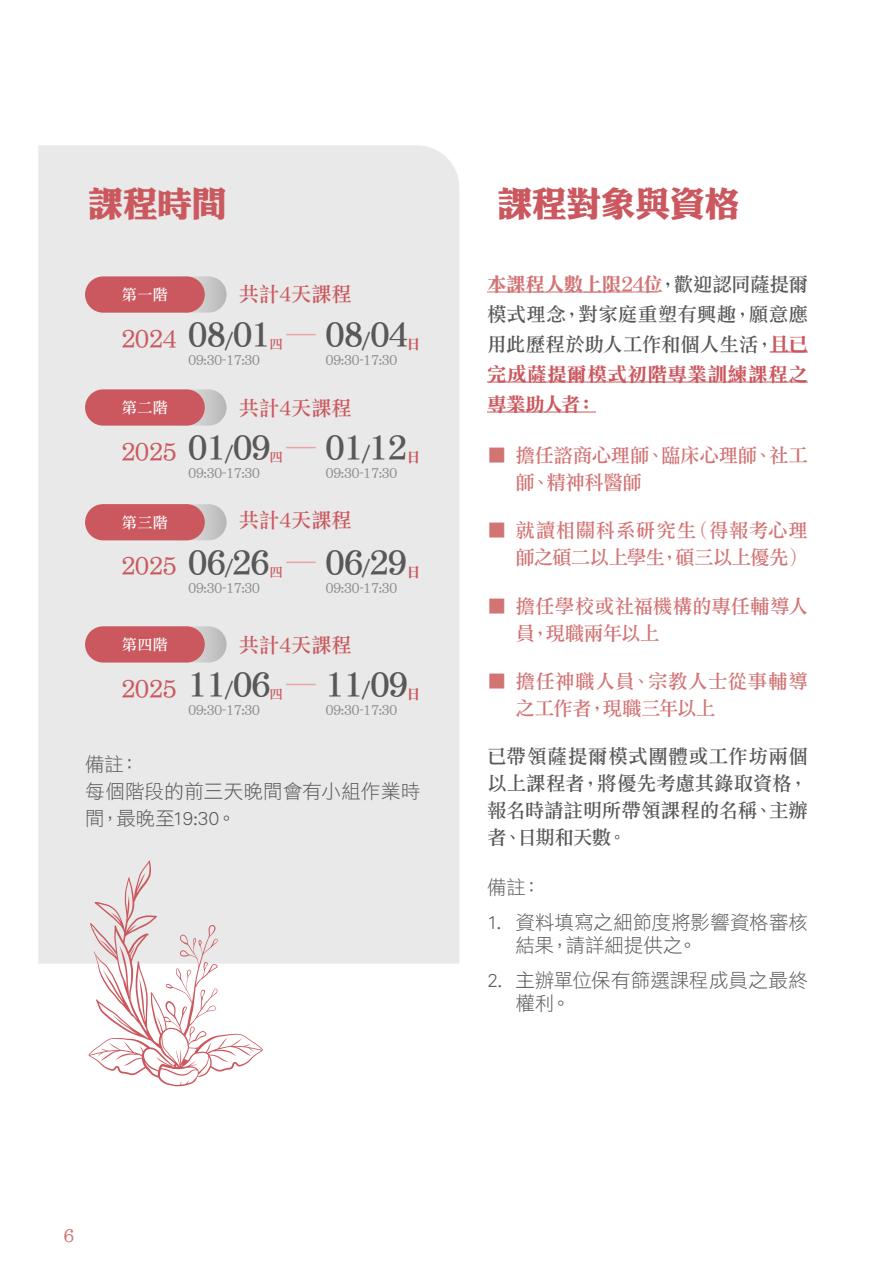
<style>
.page{position:relative;width:893px;height:1263px;background:#fff}
.page>*{position:absolute;margin:0;border:0;box-sizing:border-box;transform-origin:0 0}
.t1{font:34.5px "DF Li King Hei XB HK BF";color:#cb585e}
.t2{font:31.8px "DF Li Song W7 WINP BF";color:#595757}
.t3{font:24.15px "DF Li Song W5 WINP BF";color:#cb585e}
.t4{font:20.25px "DF Li Song W5 WINP BF";color:#cb585e}
.t5{font:19.5px/27px "DF Li Song W5 WINP BF";color:#595757}
.t6{font:19.5px/27px "DF Li Hei W3 WINP BF";color:#595757}
.t7{font:19.5px/27px "DF Li Song W5 WINP BF";letter-spacing:-.01em;color:#d27374}
.t8{font:19.5px/27px "DF Li Song W5 WINP BF";letter-spacing:.01em;color:#d27374}
.t9{font:19.5px/30px "DF Li Song W7 WINP BF";letter-spacing:.03em;color:#cb585e}
.t10{font:19.5px "DF Li Song W7 WINP BF";letter-spacing:-.02em;color:#d27374}
.t11{font:18px "DF Li Song W5 WINP BF";color:#d27374}
.t12{font:15.15px "DF Li Song W5 WINP BF";letter-spacing:.02em;color:#fff}
.t13{font:13.5px "DF Li Song W5 WINP BF";color:#8d8f8e}
.t14{font:13.5px "DF Li Song W5 WINP BF";color:#cb585e}
.t15{font:13.5px "DF Li Song W7 WINP BF";color:#cb585e}
.s1{font-size:19.65px}
.s2{font-family:"DF Li Song W5 WINP BF";color:#595757}
.s3{font-family:"DF Li Song W7 WINP BF";color:#cb585e}
</style>
<div class="page">
<div style="left:38px;top:145px;width:421px;height:819px;background:#e8e9e8"></div>
<hr style="left:487px;top:291px;width:171px;height:1px;background:#d27374">
<hr style="left:770px;top:351px;width:38px;height:1px;background:#cb585e">
<hr style="left:487px;top:381px;width:321px;height:1px;background:#cb585e">
<hr style="left:487px;top:411px;width:109px;height:1px;background:#cb585e">
<svg style="left:91px;top:276px;width:136px;height:37px"></svg>
<div style="left:85px;top:276px;width:120px;height:37px;background:#cb585e;border-radius:18px"></div>
<hr style="left:286px;top:334px;width:30px;height:1px;background:#eba5a8">
<svg style="left:91px;top:389px;width:136px;height:37px"></svg>
<div style="left:85px;top:389px;width:120px;height:37px;background:#cb585e;border-radius:18px"></div>
<hr style="left:286px;top:447px;width:30px;height:1px;background:#eba5a8">
<svg style="left:91px;top:626px;width:136px;height:36px"></svg>
<div style="left:85px;top:626px;width:120px;height:36px;background:#cb585e;border-radius:18px"></div>
<hr style="left:286px;top:684px;width:30px;height:1px;background:#eba5a8">
<svg style="left:91px;top:504px;width:136px;height:36px"></svg>
<div style="left:85px;top:504px;width:120px;height:36px;background:#cb585e;border-radius:18px"></div>
<hr style="left:286px;top:562px;width:30px;height:1px;background:#eba5a8">
<svg style="left:89px;top:860px;width:174px;height:226px"></svg>
<h1 class="t1" style="left:89px;top:187px;width:139px">課程時間</h1>
<h1 class="t1" style="left:498px;top:187px;width:243px">課程對象與資格</h1>
<p class="t12" style="left:122px;top:287px;width:47px">第一階</p>
<p class="t3" style="left:121px;top:326px;width:57px">2024</p>
<p class="t4" style="left:239px;top:284px;width:115px">共計4天課程</p>
<h2 class="t2" style="left:189px;top:319px;width:84px">08<span class="s1">/</span>01</h2>
<p class="t14" style="left:269px;top:337px;width:15px">四</p>
<h2 class="t2" style="left:326px;top:319px;width:84px">08<span class="s1">/</span>04</h2>
<p class="t15" style="left:407px;top:337px;width:15px">日</p>
<p class="t13" style="left:189px;top:353px;width:73px">09:30-17:30</p>
<p class="t13" style="left:326px;top:353px;width:73px">09:30-17:30</p>
<p class="t12" style="left:122px;top:400px;width:47px">第二階</p>
<p class="t3" style="left:121px;top:439px;width:57px">2025</p>
<p class="t12" style="left:122px;top:515px;width:47px">第三階</p>
<p class="t3" style="left:121px;top:554px;width:57px">2025</p>
<p class="t4" style="left:239px;top:397px;width:115px">共計4天課程</p>
<h2 class="t2" style="left:189px;top:432px;width:84px">01<span class="s1">/</span>09</h2>
<p class="t14" style="left:269px;top:450px;width:15px">四</p>
<h2 class="t2" style="left:326px;top:432px;width:82px">01<span class="s1">/</span>12</h2>
<p class="t15" style="left:407px;top:450px;width:15px">日</p>
<p class="t13" style="left:189px;top:466px;width:73px">09:30-17:30</p>
<p class="t13" style="left:326px;top:466px;width:73px">09:30-17:30</p>
<p class="t4" style="left:239px;top:510px;width:115px">共計4天課程</p>
<h2 class="t2" style="left:189px;top:546px;width:82px">06<span class="s1">/</span>26</h2>
<p class="t14" style="left:269px;top:565px;width:15px">四</p>
<h2 class="t2" style="left:326px;top:546px;width:82px">06<span class="s1">/</span>29</h2>
<p class="t15" style="left:407px;top:565px;width:15px">日</p>
<p class="t13" style="left:189px;top:581px;width:73px">09:30-17:30</p>
<p class="t13" style="left:326px;top:581px;width:73px">09:30-17:30</p>
<p class="t12" style="left:122px;top:637px;width:47px">第四階</p>
<p class="t3" style="left:121px;top:676px;width:57px">2025</p>
<p class="t4" style="left:239px;top:634px;width:115px">共計4天課程</p>
<h2 class="t2" style="left:189px;top:668px;width:84px">11<span class="s1">/</span>06</h2>
<p class="t14" style="left:269px;top:687px;width:15px">四</p>
<h2 class="t2" style="left:326px;top:668px;width:84px">11<span class="s1">/</span>09</h2>
<p class="t15" style="left:407px;top:687px;width:15px">日</p>
<p class="t13" style="left:189px;top:703px;width:73px">09:30-17:30</p>
<p class="t13" style="left:326px;top:703px;width:73px">09:30-17:30</p>
<p class="t6" style="left:85px;top:751px;width:337px">備註：<br>每個階段的前三天晚間會有小組作業時間，最晚至19:30。</p>
<p class="t10" style="left:487px;top:274px;width:322px">本課程人數上限24位<span class="s2">，歡迎認同薩提爾</span></p>
<p class="t5" style="left:487px;top:299px;width:322px;line-height:30px">模式理念，對家庭重塑有興趣，願意應用此歷程於助人工作和個人生活，<span class="s3">且已</span></p>
<p class="t9" style="left:487px;top:359px;width:322px">完成薩提爾模式初階專業訓練課程之專業助人者：</p>
<p class="t7" style="left:515px;top:442px;width:294px;text-indent:-29px">■ 擔任諮商心理師、臨床心理師、社工師、精神科醫師</p>
<p class="t7" style="left:487px;top:517px;width:322px;text-align:right">■ 就讀相關科系研究生（得報考心理師之碩二以上學生，碩三以上優先）</p>
<p class="t7" style="left:515px;top:592px;width:294px;text-indent:-29px">■ 擔任學校或社福機構的專任輔導人員，現職兩年以上</p>
<p class="t8" style="left:515px;top:668px;width:294px;text-indent:-29px">■ 擔任神職人員、宗教人士從事輔導之工作者，現職三年以上</p>
<p class="t5" style="left:487px;top:743px;width:322px;text-align:justify">已帶領薩提爾模式團體或工作坊兩個以上課程者，將優先考慮其錄取資格，報名時請註明所帶領課程的名稱、主辦者、日期和天數。</p>
<p class="t6" style="left:487px;top:874px;width:56px">備註：</p>
<p class="t6" style="left:515px;top:911px;width:294px;line-height:22.5px;text-indent:-29px">1. 資料填寫之細節度將影響資格審核結果，請詳細提供之。</p>
<p class="t6" style="left:515px;top:969px;width:294px;line-height:22.5px;text-indent:-29px">2. 主辦單位保有篩選課程成員之最終權利。</p>
<p class="t11" style="left:64px;top:1227px;width:12px">6</p>
</div>
